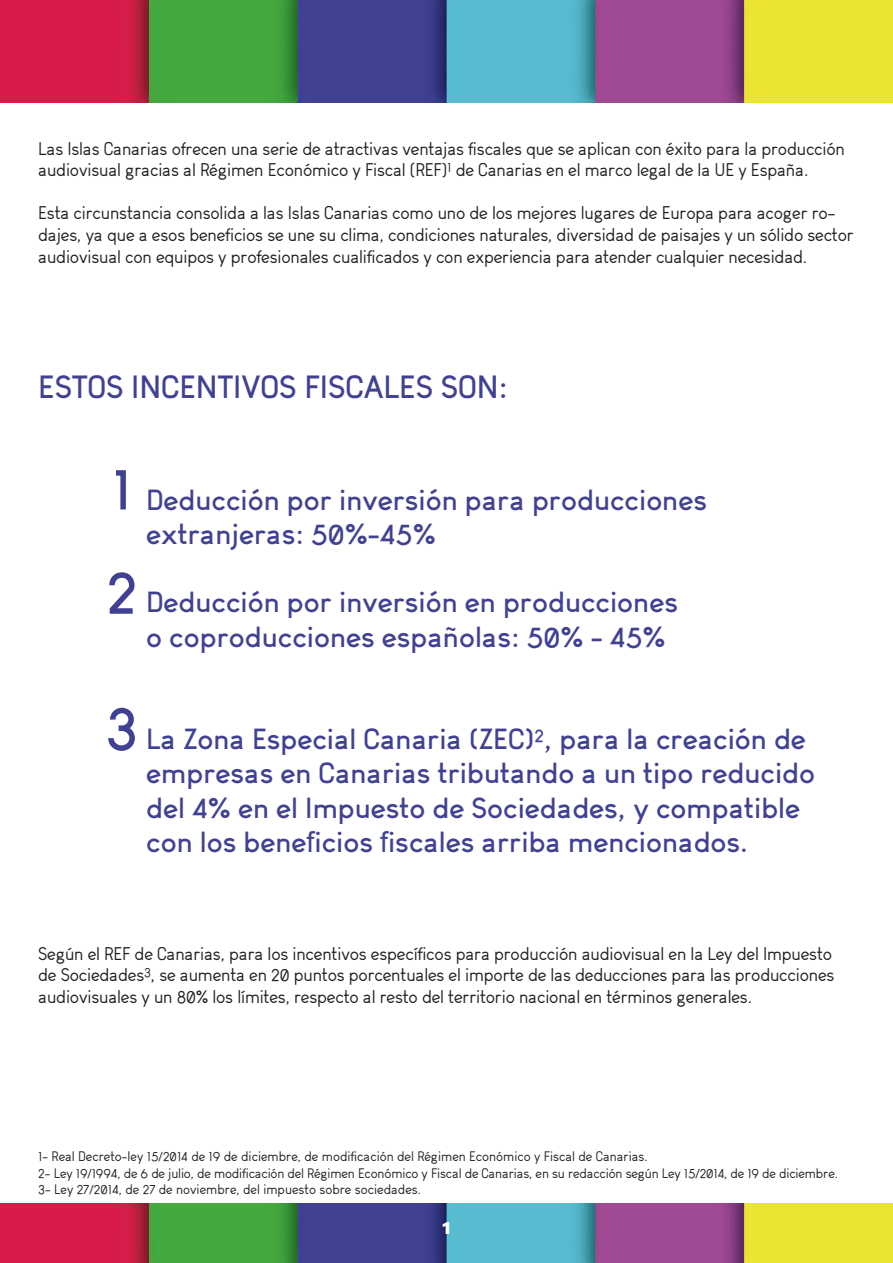
<style>
.page{position:relative;width:893px;height:1263px;background:#fff}
.page>*{position:absolute;margin:0;border:0;box-sizing:border-box;transform-origin:0 0}
.t1{font:700 58.5px/103.5px "Arvin";color:#404193}
.t2{font:700 31.5px "Arvin";color:#404193}
.t3{font:700 28.5px/34.2px "Arvin";color:#404193}
.t4{font:18px/21.6px "Arvin";letter-spacing:-.01em;color:#241f1f}
.t5{font:800 18px "Work Sans";color:#fff}
.t6{font:13.5px/16.2px "Arvin";color:#241f1f}
.s1{font-family:"Arial";font-weight:400}
</style>
<div class="page">
<img style="left:0;top:0;width:893px;height:103px">
<img style="left:0;top:1203px;width:893px;height:60px">
<p class="t4" style="left:38px;top:137px;width:808px">Las Islas Canarias ofrecen una serie de atractivas ventajas fiscales que se aplican con éxito para la producción audiovisual gracias al Régimen Económico y Fiscal (REF)<sup>1</sup> de Canarias en el marco legal de la UE y España.</p>
<p class="t4" style="left:38px;top:202px;width:817px">Esta circunstancia consolida a las Islas Canarias como uno de los mejores lugares de Europa para acoger ro&shy;dajes, ya que a esos beneficios se une su clima, condiciones naturales, diversidad de paisajes y un sólido sector audiovisual con equipos y profesionales cualificados y con experiencia para atender cualquier necesidad.</p>
<h2 class="t2" style="left:38px;top:366px;width:471px">ESTOS INCENTIVOS FISCALES SON:</h2>
<h1 class="t1" style="left:106px;top:436px;width:32px">1<br>2</h1>
<h3 class="t3" style="left:146px;top:482px;width:562px">Deducción por inversión para producciones extranjeras: 50%-45%</h3>
<h3 class="t3" style="left:146px;top:585px;width:533px">Deducción por inversión en producciones o coproducciones españolas: 50% - 45%</h3>
<h1 class="t1" style="left:106px;top:674px;width:34px">3</h1>
<h3 class="t3" style="left:146px;top:721px;width:670px">La Zona Especial Canaria (ZEC)<sup>2</sup>, para la creación de empresas en Canarias tributando a un tipo reducido del 4% en el Impuesto de Sociedades, y compatible con los bene<span class="s1">f</span>icios <span class="s1">f</span>iscales arriba mencionados.</h3>
<p class="t4" style="left:38px;top:943px;width:798px">Según el REF de Canarias, para los incentivos específicos para producción audiovisual en la Ley del Impuesto de Sociedades<sup>3</sup>, se aumenta en 20 puntos porcentuales el importe de las deducciones para las producciones audiovisuales y un 80% los límites, respecto al resto del territorio nacional en términos generales.</p>
<p class="t6" style="left:38px;top:1148px;width:801px">1- Real Decreto-ley 15/2014 de 19 de diciembre, de modificación del Régimen Económico y Fiscal de Canarias.<br>2- Ley 19/1994, de 6 de julio, de modificación del Régimen Económico y Fiscal de Canarias, en su redacción según Ley 15/2014, de 19 de diciembre.<br>3- Ley 27/2014, de 27 de noviembre, del impuesto sobre sociedades.</p>
<p class="t5" style="left:442px;top:1214px;width:10px">1</p>
</div>
